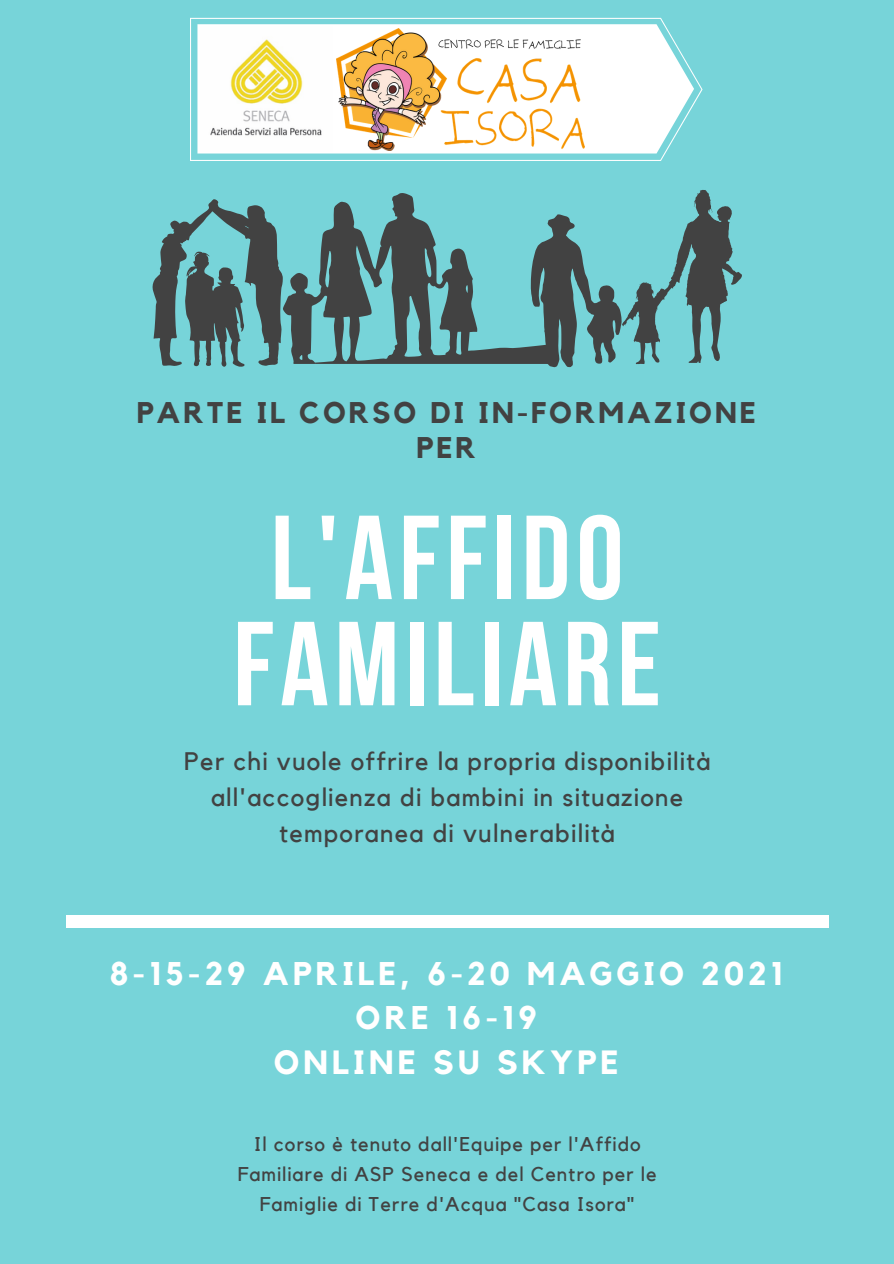
<style>
.page{position:relative;width:894px;height:1264px;background:#fff}
.page>*{position:absolute;margin:0;border:0;box-sizing:border-box;transform-origin:0 0}
.t1{font:700 119.1px/106.1px "Bebas Neue";letter-spacing:.05em;color:#fff;text-align:center}
.t2{font:700 33.45px "Kollektif";letter-spacing:.125em;color:#fff}
.t3{font:700 32.7px "Kollektif";letter-spacing:.125em;color:#fff}
.t4{font:700 29.85px/35.4px "Kollektif";letter-spacing:.1em;color:#424242;text-align:center}
.t5{font:25.35px/36px "Kollektif";letter-spacing:.05em;color:#424242;text-align:center}
.t6{font:19.8px/29.8px "Kollektif";letter-spacing:.05em;color:#424242;text-align:center}
</style>
<div class="page">
<div style="left:0;top:0;width:893px;height:1263px;background:#77d4d9"></div>
<div style="left:66px;top:915px;width:762px;height:13px;background:#fff"></div>
<svg style="left:283px;top:193px;width:247px;height:171px"></svg>
<svg style="left:152px;top:199px;width:131px;height:168px"></svg>
<svg style="left:530px;top:190px;width:212px;height:177px"></svg>
<svg style="left:190px;top:18px;width:512px;height:143px;fill:#fff"></svg>
<img style="left:336px;top:28px;width:248px;height:123px">
<img style="left:200px;top:27px;width:132px;height:125px">
<p class="t4" style="left:137px;top:396px;width:620px">PARTE IL CORSO DI IN-FORMAZIONE<br>PER</p>
<p class="t1" style="left:233px;top:516px;width:429px">L'AFFIDO<br>FAMILIARE</p>
<p class="t5" style="left:184px;top:744px;width:527px">Per chi vuole offrire la propria disponibilità all'accoglienza di bambini in situazione temporanea di vulnerabilità</p>
<p class="t3" style="left:110px;top:959px;width:674px">8-15-29 APRILE, 6-20 MAGGIO 2021</p>
<p class="t3" style="left:355px;top:1002px;width:183px">ORE 16-19</p>
<p class="t2" style="left:273px;top:1047px;width:346px">ONLINE SU SKYPE</p>
<p class="t6" style="left:238px;top:1129px;width:420px">Il corso è tenuto dall'Equipe per l'Affido<br>Familiare di ASP Seneca e del Centro per le<br>Famiglie di Terre d'Acqua "Casa Isora"</p>
</div>
